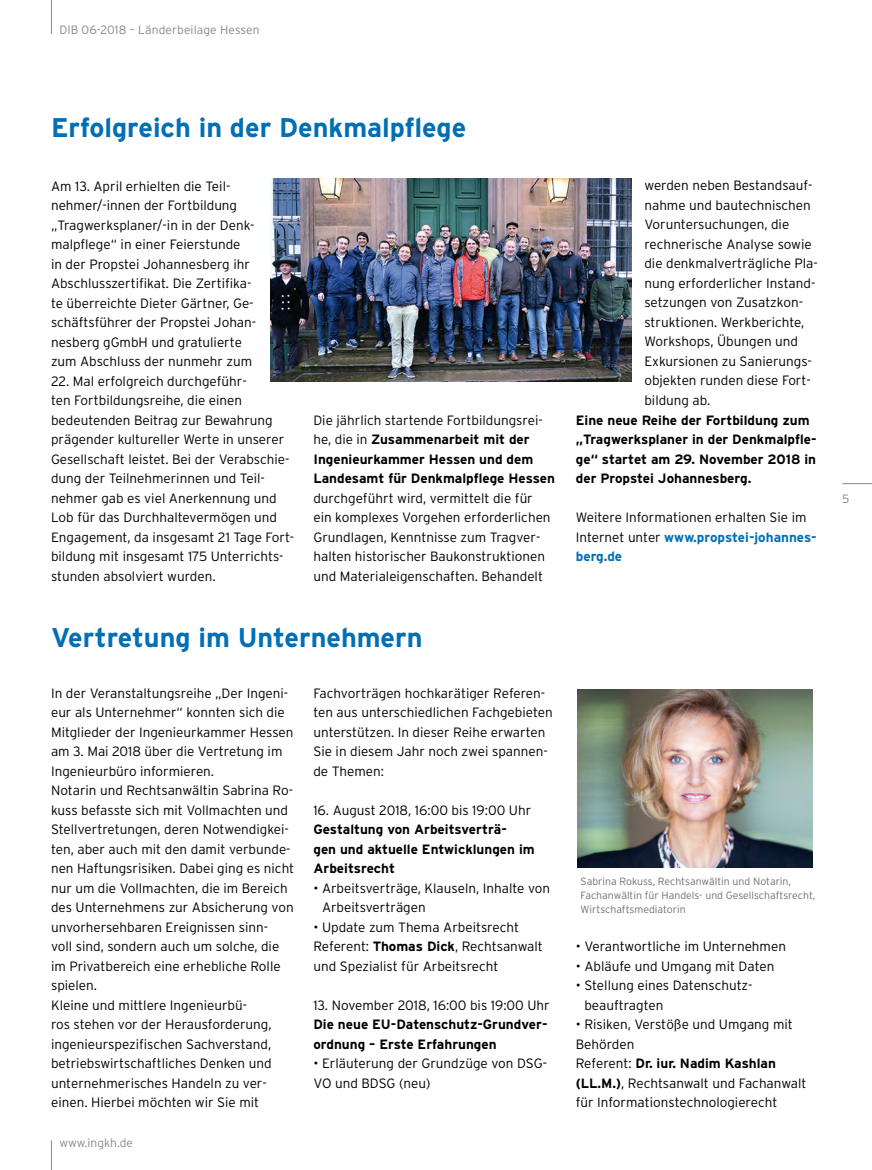
<style>
.page{position:relative;width:872px;height:1170px;background:#fff}
.page>*{position:absolute;margin:0;border:0;box-sizing:border-box;transform-origin:0 0}
.t1{font:700 27px "Interstate";color:#006fb4}
.t2{font:300 13.5px/19.5px "Interstate";color:#000}
.t3{font:700 13.5px/19.5px "Interstate";color:#000}
.t4{font:300 12px "Interstate";letter-spacing:.01em;color:#87888a}
.t5{font:300 10.5px/14.2px "Interstate";color:#707172}
.s1{font-weight:300}
.s2{font-weight:700}
.s3{font-weight:700;color:#006fb4}
</style>
<div class="page">
<hr style="left:842px;top:483px;width:30px;height:1px;background:#87888a">
<hr style="left:51px;top:0;width:1px;height:34px;background:#87888a">
<svg style="left:51px;top:1140px;width:1px;height:29px"></svg>
<img style="left:270px;top:178px;width:361px;height:204px">
<img style="left:577px;top:689px;width:235px;height:178px">
<p class="t4" style="left:59px;top:23px;width:202px">DIB 06-2018 – Länderbeilage Hessen</p>
<h1 class="t1" style="left:51px;top:112px;width:417px">Erfolgreich in der Denkmalpflege</h1>
<p class="t2" style="left:51px;top:176px;width:207px">Am 13. April erhielten die Teil&shy;nehmer/-innen der Fortbildung „Tragwerksplaner/-in in der Denk&shy;malpflege“ in einer Feierstunde<br>in der Propstei Johannesberg ihr Abschlusszertifikat. Die Zertifika&shy;te überreichte Dieter Gärtner, Ge&shy;schäftsführer der Propstei Johan&shy;nesberg gGmbH und gratulierte zum Abschluss der nunmehr zum</p>
<p class="t2" style="left:51px;top:371px;width:245px">22. Mal erfolgreich durchgeführ-<br>ten Fortbildungsreihe, die einen bedeutenden Beitrag zur Bewahrung prägender kultureller Werte in unserer Gesellschaft leistet. Bei der Verabschie&shy;dung der Teilnehmerinnen und Teil&shy;nehmer gab es viel Anerkennung und Lob für das Durchhaltevermögen und Engagement, da insgesamt 21 Tage Fort&shy;bildung mit insgesamt 175 Unterrichts&shy;stunden absolviert wurden.</p>
<p class="t3" style="left:313px;top:410px;width:243px"><span class="s1">Die jährlich startende Fortbildungsrei&shy;he, die in</span> Zusammenarbeit mit der Ingenieurkammer Hessen und dem Landesamt für Denkmalpflege Hessen</p>
<p class="t2" style="left:313px;top:488px;width:239px">durchgeführt wird, vermittelt die für ein komplexes Vorgehen erforderlichen Grundlagen, Kenntnisse zum Tragver&shy;halten historischer Baukonstruktionen und Materialeigenschaften. Behandelt</p>
<h1 class="t1" style="left:51px;top:622px;width:373px">Vertretung im Unternehmern</h1>
<p class="t2" style="left:51px;top:683px;width:245px">In der Veranstaltungsreihe „Der Ingeni&shy;eur als Unternehmer“ konnten sich die Mitglieder der Ingenieurkammer Hessen am 3. Mai 2018 über die Vertretung im Ingenieurbüro informieren.<br>Notarin und Rechtsanwältin Sabrina Ro&shy;kuss befasste sich mit Vollmachten und Stellvertretungen, deren Notwendigkei&shy;ten, aber auch mit den damit verbunde&shy;nen Haftungsrisiken. Dabei ging es nicht nur um die Vollmachten, die im Bereich des Unternehmens zur Absicherung von unvorhersehbaren Ereignissen sinn-<br>voll sind, sondern auch um solche, die im Privatbereich eine erhebliche Rolle spielen.<br>Kleine und mittlere Ingenieurbü-<br>ros stehen vor der Herausforderung, ingenieurspezifischen Sachverstand, betriebswirtschaftliches Denken und unternehmerisches Handeln zu ver&shy;einen. Hierbei möchten wir Sie mit</p>
<p class="t2" style="left:313px;top:682px;width:241px">Fachvorträgen hochkarätiger Referen&shy;ten aus unterschiedlichen Fachgebieten unterstützen. In dieser Reihe erwarten Sie in diesem Jahr noch zwei spannen&shy;de Themen:</p>
<p class="t2" style="left:313px;top:799px;width:219px">16. August 2018, 16:00 bis 19:00 Uhr</p>
<p class="t3" style="left:313px;top:819px;width:223px">Gestaltung von Arbeitsverträ-<br>gen und aktuelle Entwicklungen im<br>Arbeitsrecht</p>
<p class="t2" style="left:322px;top:877px;width:230px;text-indent:-9px">• Arbeitsverträge, Klauseln, Inhalte von<br>Arbeitsverträgen</p>
<p class="t2" style="left:313px;top:916px;width:231px">• Update zum Thema Arbeitsrecht<br>Referent: <span class="s2">Thomas Dick</span>, Rechtsanwalt und Spezialist für Arbeitsrecht</p>
<p class="t2" style="left:313px;top:994px;width:238px">13. November 2018, 16:00 bis 19:00 Uhr</p>
<p class="t3" style="left:313px;top:1014px;width:235px">Die neue EU-Datenschutz-Grundver&shy;ordnung – Erste Erfahrungen</p>
<p class="t2" style="left:313px;top:1053px;width:235px">• Erläuterung der Grundzüge von DSG-<br>VO und BDSG (neu)</p>
<p class="t4" style="left:59px;top:1135px;width:75px">www.ingkh.de</p>
<p class="t2" style="left:644px;top:176px;width:175px">werden neben Bestandsauf&shy;nahme und bautechnischen<br>Voruntersuchungen, die rechnerische Analyse sowie die denkmalverträgliche Pla&shy;nung erforderlicher Instand&shy;setzungen von Zusatzkon&shy;struktionen. Werkberichte,<br>Workshops, Übungen und<br>Exkursionen zu Sanierungs&shy;objekten runden diese Fort&shy;bildung ab.</p>
<p class="t3" style="left:576px;top:410px;width:242px">Eine neue Reihe der Fortbildung zum „Tragwerksplaner in der Denkmalpfle&shy;ge“ startet am 29. November 2018 in der Propstei Johannesberg.</p>
<p class="t2" style="left:576px;top:507px;width:242px">Weitere Informationen erhalten Sie im<br>Internet unter <span class="s3">www.propstei-johannes&shy;berg.de</span></p>
<p class="t5" style="left:580px;top:873px;width:236px">Sabrina Rokuss, Rechtsanwältin und Notarin,<br>Fachanwältin für Handels- und Gesellschaftsrecht,<br>Wirtschaftsmediatorin</p>
<p class="t2" style="left:576px;top:936px;width:212px">• Verantwortliche im Unternehmen</p>
<p class="t2" style="left:576px;top:955px;width:200px">• Abläufe und Umgang mit Daten</p>
<p class="t2" style="left:584px;top:975px;width:170px;text-indent:-9px">• Stellung eines Datenschutz&shy;beauftragten</p>
<p class="t2" style="left:576px;top:1014px;width:232px">• Risiken, Verstöße und Umgang mit<br>Behörden<br>Referent: <span class="s2">Dr. iur. Nadim Kashlan (LL.M.)</span>, Rechtsanwalt und Fachanwalt für Informationstechnologierecht</p>
<p class="t4" style="left:842px;top:492px;width:9px">5</p>
</div>
